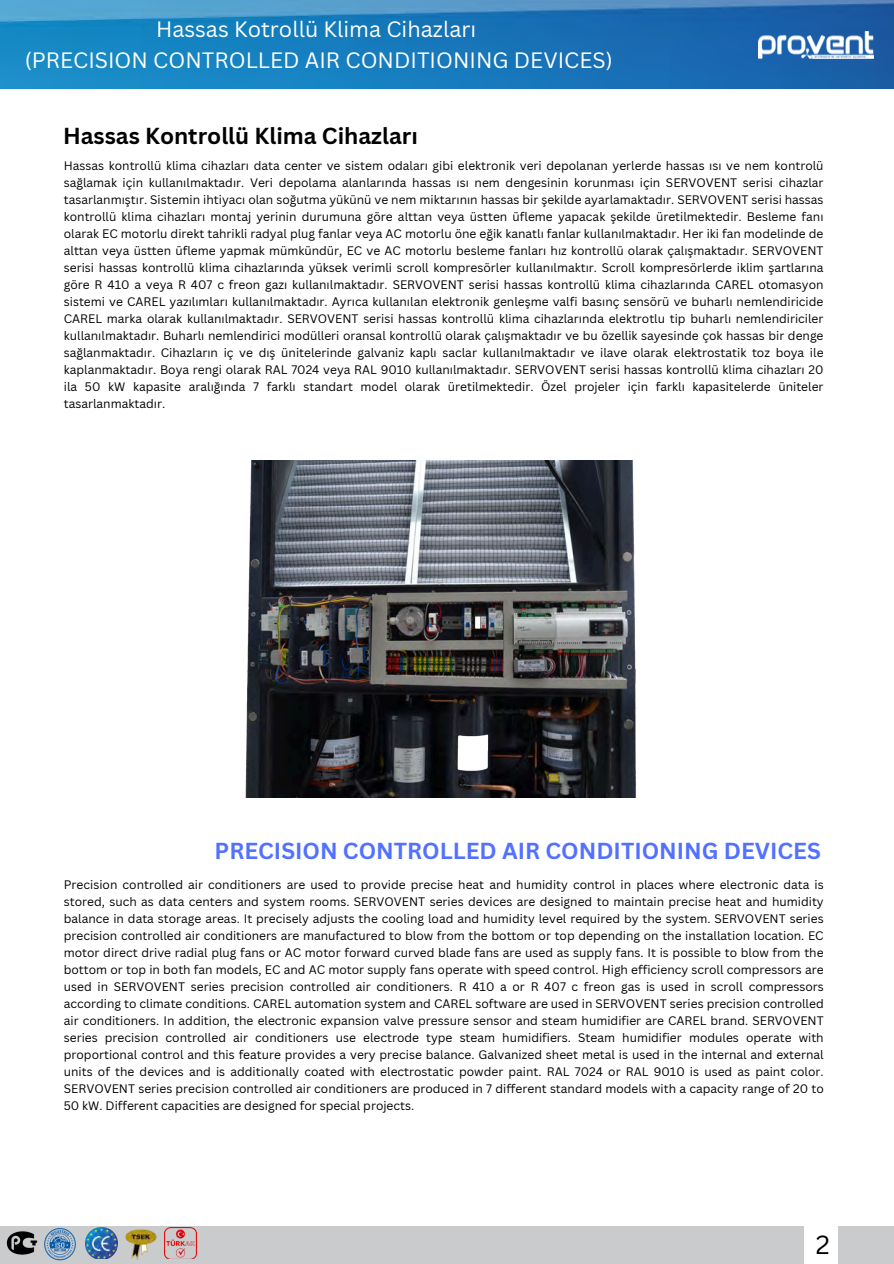
<style>
.page{position:relative;width:894px;height:1264px;background:#fff}
.page>*{position:absolute;margin:0;border:0;box-sizing:border-box;transform-origin:0 0}
.t1{font:25.5px "Canva Sans";color:#000}
.t2{font:700 22.5px "Canva Sans";color:#5271ff}
.t3{font:700 22.5px "Canva Sans";color:#000}
.t4{font:21.6px/30.3px "Canva Sans";color:#fff;text-align:center}
.t5{font:12px/17px "Canva Sans";color:#000;text-align:justify}
</style>
<div class="page">
<img style="left:0;top:0;width:893px;height:89px">
<img style="left:758px;top:31px;width:115px;height:27px">
<div style="left:0;top:1226px;width:803px;height:37px;background:#c9cbcd"></div>
<img style="left:245px;top:460px;width:391px;height:337px">
<img style="left:123px;top:1226px;width:37px;height:37px">
<img style="left:93px;top:1227px;width:24px;height:31px">
<img style="left:27px;top:1226px;width:66px;height:37px">
<img style="left:164px;top:1227px;width:33px;height:31px">
<img style="left:5px;top:1226px;width:34px;height:33px">
<p class="t4" style="left:25px;top:14px;width:589px">Hassas Kotrollü Klima Cihazları<br>(PRECISION CONTROLLED AIR CONDITIONING DEVICES)</p>
<p class="t3" style="left:63px;top:119px;width:356px">Hassas Kontrollü Klima Cihazları</p>
<p class="t5" style="left:64px;top:157px;width:761px">Hassas kontrollü klima cihazları data center ve sistem odaları gibi elektronik veri depolanan yerlerde hassas ısı ve nem kontrolü sağlamak için kullanılmaktadır. Veri depolama alanlarında hassas ısı nem dengesinin korunması için SERVOVENT serisi cihazlar tasarlanmıştır. Sistemin ihtiyacı olan soğutma yükünü ve nem miktarının hassas bir şekilde ayarlamaktadır. SERVOVENT serisi hassas kontrollü klima cihazları montaj yerinin durumuna göre alttan veya üstten üfleme yapacak şekilde üretilmektedir. Besleme fanı olarak EC motorlu direkt tahrikli radyal plug fanlar veya AC motorlu öne eğik kanatlı fanlar kullanılmaktadır. Her iki fan modelinde de alttan veya üstten üfleme yapmak mümkündür, EC ve AC motorlu besleme fanları hız kontrollü olarak çalışmaktadır. SERVOVENT serisi hassas kontrollü klima cihazlarında yüksek verimli scroll kompresörler kullanılmaktır. Scroll kompresörlerde iklim şartlarına göre R 410 a veya R 407 c freon gazı kullanılmaktadır. SERVOVENT serisi hassas kontrollü klima cihazlarında CAREL otomasyon sistemi ve CAREL yazılımları kullanılmaktadır. Ayrıca kullanılan elektronik genleşme valfi basınç sensörü ve buharlı nemlendiricide CAREL marka olarak kullanılmaktadır. SERVOVENT serisi hassas kontrollü klima cihazlarında elektrotlu tip buharlı nemlendiriciler kullanılmaktadır. Buharlı nemlendirici modülleri oransal kontrollü olarak çalışmaktadır ve bu özellik sayesinde çok hassas bir denge sağlanmaktadır. Cihazların iç ve dış ünitelerinde galvaniz kaplı saclar kullanılmaktadır ve ilave olarak elektrostatik toz boya ile kaplanmaktadır. Boya rengi olarak RAL 7024 veya RAL 9010 kullanılmaktadır. SERVOVENT serisi hassas kontrollü klima cihazları 20 ila 50 kW kapasite aralığında 7 farklı standart model olarak üretilmektedir. Özel projeler için farklı kapasitelerde üniteler tasarlanmaktadır.</p>
<p class="t2" style="left:214px;top:835px;width:607px">PRECISION CONTROLLED AIR CONDITIONING DEVICES</p>
<p class="t5" style="left:64px;top:875px;width:761px">Precision controlled air conditioners are used to provide precise heat and humidity control in places where electronic data is stored, such as data centers and system rooms. SERVOVENT series devices are designed to maintain precise heat and humidity balance in data storage areas. It precisely adjusts the cooling load and humidity level required by the system. SERVOVENT series precision controlled air conditioners are manufactured to blow from the bottom or top depending on the installation location. EC motor direct drive radial plug fans or AC motor forward curved blade fans are used as supply fans. It is possible to blow from the bottom or top in both fan models, EC and AC motor supply fans operate with speed control. High efficiency scroll compressors are used in SERVOVENT series precision controlled air conditioners. R 410 a or R 407 c freon gas is used in scroll compressors according to climate conditions. CAREL automation system and CAREL software are used in SERVOVENT series precision controlled air conditioners. In addition, the electronic expansion valve pressure sensor and steam humidifier are CAREL brand. SERVOVENT series precision controlled air conditioners use electrode type steam humidifiers. Steam humidifier modules operate with proportional control and this feature provides a very precise balance. Galvanized sheet metal is used in the internal and external units of the devices and is additionally coated with electrostatic powder paint. RAL 7024 or RAL 9010 is used as paint color.<br>SERVOVENT series precision controlled air conditioners are produced in 7 different standard models with a capacity range of 20 to 50 kW. Different capacities are designed for special projects.</p>
<h1 class="t1" style="left:815px;top:1226px;width:15px">2</h1>
</div>
